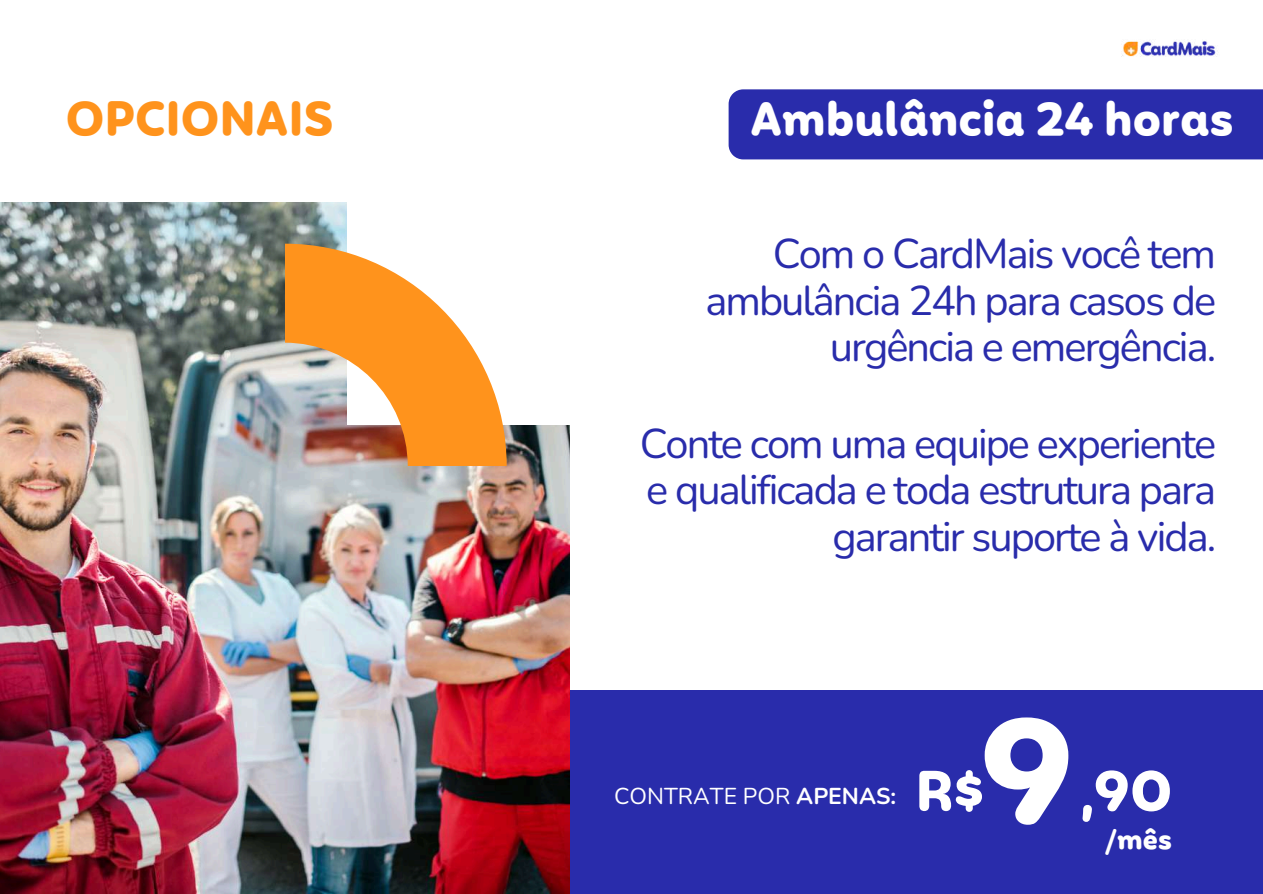
<style>
.page{position:relative;width:1263px;height:894px;background:#fff}
.page>*{position:absolute;margin:0;border:0;box-sizing:border-box;transform-origin:0 0}
.t1{font:700 143.1px "Mohr Rounded Alt";color:#fff}
.t2{font:700 54.6px "Mohr Rounded Alt";color:#fff}
.t3{font:700 46.05px "Mohr Rounded Alt";color:#ff931c}
.t4{font:700 44.85px "Mohr Rounded Alt";color:#fff}
.t5{font:41.55px/46.2px "Nunito";letter-spacing:-.045em;color:#292cab;text-align:right}
.t6{font:700 26.25px "Mohr Rounded Alt";color:#fff}
.t7{font:22.95px "Nunito";color:#fff}
.s1{font-weight:700}
</style>
<div class="page">
<div style="left:347px;top:690px;width:916px;height:203px;background:#292cab"></div>
<img style="left:0;top:202px;width:569px;height:691px">
<div style="left:347px;top:180px;width:242px;height:244px;background:#fff"></div>
<svg style="left:285px;top:243px;width:222px;height:222px;fill:#ff931c"></svg>
<div style="left:729px;top:89px;width:534px;height:70px;background:#292cab"></div>
<img style="left:1121px;top:41px;width:96px;height:16px">
<p class="t3" style="left:66px;top:100px;width:269px">OPCIONAIS</p>
<p class="t4" style="left:750px;top:100px;width:485px">Ambulância 24 horas</p>
<p class="t5" style="left:705px;top:231px;width:512px">Com o CardMais você tem ambulância 24h para casos de urgência e emergência.</p>
<p class="t5" style="left:640px;top:421px;width:578px">Conte com uma equipe experiente e qualificada e toda estrutura para garantir suporte à vida.</p>
<p class="t7" style="left:614px;top:781px;width:284px">CONTRATE POR <span class="s1">APENAS:</span></p>
<h1 class="t1" style="left:981px;top:712px;width:95px">9</h1>
<h2 class="t2" style="left:915px;top:768px;width:70px">R$</h2>
<h2 class="t2" style="left:1081px;top:768px;width:93px">,90</h2>
<p class="t6" style="left:1105px;top:828px;width:69px">/mês</p>
</div>
